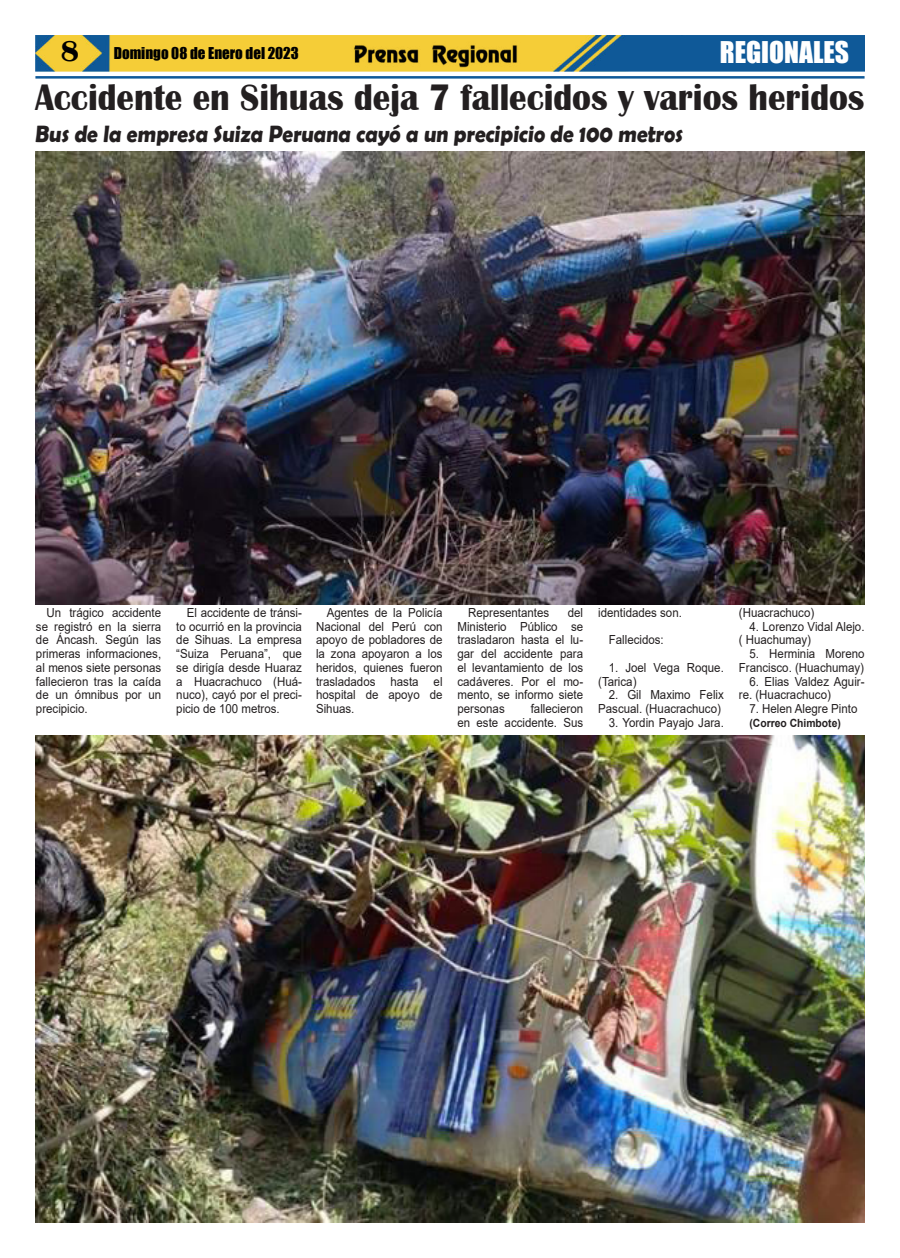
<style>
.page{position:relative;width:900px;height:1258px;background:#fff}
.page>*{position:absolute;margin:0;border:0;box-sizing:border-box;transform-origin:0 0}
.t1{font:700 38px "Britannic";color:#231f20;scale:.92 1}
.t2{font:27.5px "Impact";color:#fff}
.t3{font:700 23.75px "Berlin Sans FB Demi";color:#231f20;scale:.9 1}
.t4{font:15px "Impact";color:#000}
.t5{font:12.5px/13.8px "Arial";color:#231f20;text-align:justify;scale:.92 1}
.t6{font:700 11.25px "Arial";color:#231f20;scale:.92 1}
.s1{font-family:"Britannic";font-weight:700;font-size:30px}
</style>
<div class="page">
<img style="left:35px;top:35px;width:830px;height:36px">
<hr style="left:35px;top:76px;width:830px;height:3px;background:#0f5998">
<img style="left:351px;top:41px;width:169px;height:27px">
<img style="left:36px;top:151px;width:829px;height:453px">
<img style="left:36px;top:735px;width:828px;height:487px">
<p class="t4" style="left:61px;top:47px;width:240px"><span class="s1">8</span> Domingo 08 de Enero del 2023</p>
<h2 class="t2" style="left:720px;top:37px;width:131px">REGIONALES</h2>
<h1 class="t1" style="left:35px;top:78px;width:903px">Accidente en Sihuas deja 7 fallecidos y varios heridos</h1>
<h3 class="t3" style="left:35px;top:120px;width:724px">Bus de la empresa Suiza Peruana cayó a un precipicio de 100 metros</h3>
<p class="t5" style="left:36px;top:607px;width:138px;text-indent:11px">Un trágico accidente se registró en la sierra de Áncash. Según las primeras informaciones, al menos siete personas fallecieron tras la caída de un ómnibus por un precipicio.</p>
<p class="t5" style="left:176px;top:607px;width:138px;text-indent:11px">El accidente de tránsi&shy;to ocurrió en la provincia de Sihuas. La empresa “Suiza Peruana”, que se dirigía desde Huaraz a Huacrachuco (Huá&shy;nuco), cayó por el preci&shy;picio de 100 metros.</p>
<p class="t5" style="left:316px;top:607px;width:139px;text-indent:11px">Agentes de la Policía Nacional del Perú con apoyo de pobladores de la zona apoyaron a los heridos, quienes fueron trasladados hasta el hospital de apoyo de Sihuas.</p>
<p class="t5" style="left:458px;top:607px;width:138px;text-indent:110px">del Ministerio Público se trasladaron hasta el lu&shy;gar del accidente para el levantamiento de los cadáveres. Por el mo&shy;mento, se informo siete personas</p>
<p class="t5" style="left:468px;top:607px;width:90px">Representantes</p>
<p class="t5" style="left:458px;top:703px;width:138px;text-align:right">fallecieron<br>en este accidente. Sus</p>
<p class="t5" style="left:598px;top:607px;width:93px">identidades son.</p>
<p class="t5" style="left:609px;top:634px;width:61px">Fallecidos:</p>
<p class="t5" style="left:598px;top:662px;width:138px;text-indent:11px">1. Joel Vega Roque. (Tarica)</p>
<p class="t5" style="left:598px;top:689px;width:138px;text-align:right">2. Gil Maximo Felix<br>Pascual. (Huacrachuco)</p>
<p class="t5" style="left:609px;top:717px;width:127px">3. Yordin Payajo Jara.</p>
<p class="t5" style="left:739px;top:607px;width:83px">(Huacrachuco)</p>
<p class="t5" style="left:739px;top:620px;width:138px;text-indent:11px">4. Lorenzo Vidal Alejo. ( Huachumay)</p>
<p class="t5" style="left:739px;top:648px;width:138px;text-align:right">5. Herminia Moreno<br>Francisco. (Huachumay)</p>
<p class="t5" style="left:739px;top:675px;width:138px;text-indent:11px">6. Elias Valdez Aguir&shy;re. (Huacrachuco)</p>
<p class="t5" style="left:750px;top:703px;width:119px">7. Helen Alegre Pinto</p>
<p class="t6" style="left:750px;top:719px;width:101px">(Correo Chimbote)</p>
</div>
